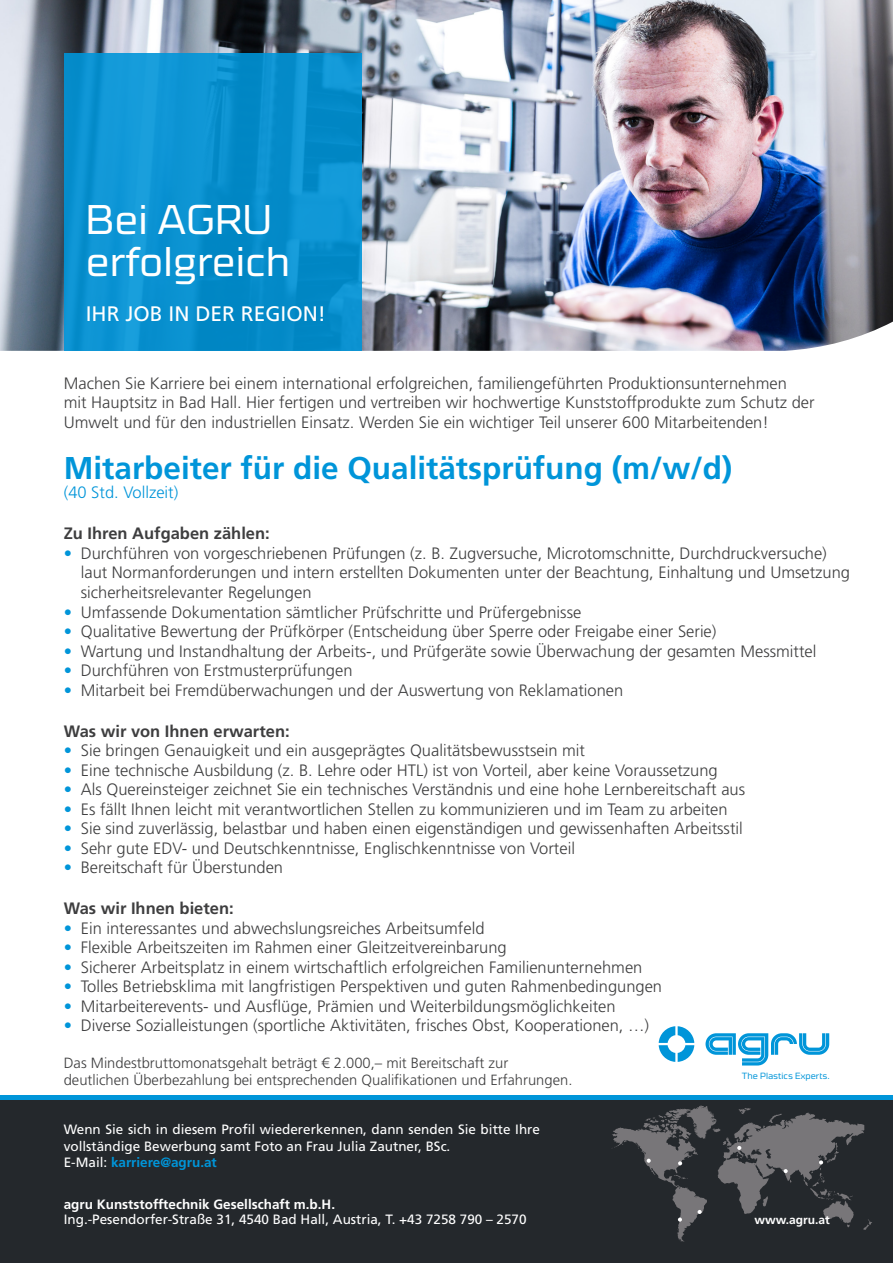
<style>
.page{position:relative;width:893px;height:1263px;background:#fff}
.page>*{position:absolute;margin:0;border:0;box-sizing:border-box;transform-origin:0 0}
.t1{font:300 42px "Cube Pro";color:#fff}
.t2{font:700 31.5px "Frutiger LT Std";color:#0095d9}
.t3{font:21px "Frutiger LT Std";color:#fff}
.t4{font:300 16.5px/19.5px "Frutiger LT Std";color:#3e3e3f}
.t5{font:700 16.5px "Frutiger LT Std";color:#3e3e3f}
.t6{font:300 16.5px "Frutiger LT Std";color:#0095d9}
.t7{font:300 14.7px/17px "Frutiger LT Std";color:#3e3e3f}
.t8{font:13.5px/16.5px "Frutiger LT Std";color:#fff}
.t9{font:700 13.5px "Frutiger LT Std";color:#fff}
.t10{font:700 13.5px "Frutiger LT Std";color:#0095d9}
.t11{font:700 12px "Frutiger LT Std";color:#fff}
.t12{font:300 9.15px "Cube Pro";color:#0095d9}
.s1{color:#0095d9}
.s2{font-weight:400;color:#fff}
</style>
<div class="page">
<img style="left:0;top:0;width:893px;height:351px">
<svg style="left:64px;top:53px;width:297px;height:298px;background:#0990cf"></svg>
<div style="left:0;top:1098px;width:893px;height:165px;background:#24282c"></div>
<hr style="left:0;top:1095px;width:893px;height:4px;background:#0095d9">
<svg style="left:659px;top:1026px;width:35px;height:36px"></svg>
<svg style="left:705px;top:1033px;width:124px;height:32px"></svg>
<svg style="left:612px;top:1105px;width:260px;height:136px"></svg>
<p class="t1" style="left:86px;top:197px;width:188px">Bei AGRU</p>
<p class="t1" style="left:86px;top:239px;width:206px">erfolgreich</p>
<p class="t3" style="left:86px;top:301px;width:242px">IHR JOB IN DER REGION!</p>
<p class="t4" style="left:64px;top:373px;width:752px">Machen Sie Karriere bei einem international erfolgreichen, familiengeführten Produktionsunternehmen<br>mit Hauptsitz in Bad Hall. Hier fertigen und vertreiben wir hochwertige Kunststoffprodukte zum Schutz der</p>
<p class="t4" style="left:64px;top:412px;width:707px">Umwelt und für den industriellen Einsatz. Werden Sie ein wichtiger Teil unserer 600 Mitarbeitenden!</p>
<p class="t2" style="left:64px;top:449px;width:670px">Mitarbeiter für die Qualitätsprüfung (m/w/d)</p>
<p class="t6" style="left:64px;top:483px;width:116px">(40 Std. Vollzeit)</p>
<p class="t5" style="left:64px;top:524px;width:208px">Zu Ihren Aufgaben zählen:</p>
<p class="t4" style="left:81px;top:544px;width:771px;text-indent:-17px"><span class="s1">•</span> Durchführen von vorgeschriebenen Prüfungen (z. B. Zugversuche, Microtomschnitte, Durchdruckversuche) laut Normanforderungen und intern erstellten Dokumenten unter der Beachtung, Einhaltung und Umsetzung sicherheitsrelevanter Regelungen</p>
<p class="t4" style="left:64px;top:602px;width:519px"><span class="s1">•</span> Umfassende Dokumentation sämtlicher Prüfschritte und Prüfergebnisse</p>
<p class="t4" style="left:64px;top:622px;width:654px"><span class="s1">•</span> Qualitative Bewertung der Prüfkörper (Entscheidung über Sperre oder Freigabe einer Serie)</p>
<p class="t4" style="left:64px;top:641px;width:754px"><span class="s1">•</span> Wartung und Instandhaltung der Arbeits-, und Prüfgeräte sowie Überwachung der gesamten Messmittel</p>
<p class="t4" style="left:64px;top:661px;width:290px"><span class="s1">•</span> Durchführen von Erstmusterprüfungen</p>
<p class="t4" style="left:64px;top:680px;width:561px"><span class="s1">•</span> Mitarbeit bei Fremdüberwachungen und der Auswertung von Reklamationen</p>
<p class="t5" style="left:64px;top:721px;width:227px">Was wir von Ihnen erwarten:</p>
<p class="t4" style="left:64px;top:741px;width:523px"><span class="s1">•</span> Sie bringen Genauigkeit und ein ausgeprägtes Qualitätsbewusstsein mit</p>
<p class="t4" style="left:64px;top:760px;width:655px"><span class="s1">•</span> Eine technische Ausbildung (z. B. Lehre oder HTL) ist von Vorteil, aber keine Voraussetzung</p>
<p class="t4" style="left:64px;top:780px;width:683px"><span class="s1">•</span> Als Quereinsteiger zeichnet Sie ein technisches Verständnis und eine hohe Lernbereitschaft aus</p>
<p class="t4" style="left:64px;top:799px;width:665px"><span class="s1">•</span> Es fällt Ihnen leicht mit verantwortlichen Stellen zu kommunizieren und im Team zu arbeiten</p>
<p class="t4" style="left:64px;top:819px;width:681px"><span class="s1">•</span> Sie sind zuverlässig, belastbar und haben einen eigenständigen und gewissenhaften Arbeitsstil</p>
<p class="t4" style="left:64px;top:838px;width:513px"><span class="s1">•</span> Sehr gute EDV- und Deutschkenntnisse, Englischkenntnisse von Vorteil</p>
<p class="t4" style="left:64px;top:858px;width:221px"><span class="s1">•</span> Bereitschaft für Überstunden</p>
<p class="t5" style="left:64px;top:899px;width:171px">Was wir Ihnen bieten:</p>
<p class="t4" style="left:64px;top:918px;width:422px"><span class="s1">•</span> Ein interessantes und abwechslungsreiches Arbeitsumfeld</p>
<p class="t4" style="left:64px;top:938px;width:444px"><span class="s1">•</span> Flexible Arbeitszeiten im Rahmen einer Gleitzeitvereinbarung</p>
<p class="t4" style="left:64px;top:957px;width:580px"><span class="s1">•</span> Sicherer Arbeitsplatz in einem wirtschaftlich erfolgreichen Familienunternehmen</p>
<p class="t4" style="left:64px;top:977px;width:600px"><span class="s1">•</span> Tolles Betriebsklima mit langfristigen Perspektiven und guten Rahmenbedingungen</p>
<p class="t4" style="left:64px;top:996px;width:553px"><span class="s1">•</span> Mitarbeiterevents- und Ausflüge, Prämien und Weiterbildungsmöglichkeiten</p>
<p class="t4" style="left:64px;top:1016px;width:587px"><span class="s1">•</span> Diverse Sozialleistungen (sportliche Aktivitäten, frisches Obst, Kooperationen, …)</p>
<p class="t7" style="left:64px;top:1054px;width:510px">Das Mindestbruttomonatsgehalt beträgt € 2.000,– mit Bereitschaft zur deutlichen Überbezahlung bei entsprechenden Qualifikationen und Erfahrungen.</p>
<p class="t12" style="left:742px;top:1071px;width:89px">The Plastics Experts.</p>
<p class="t8" style="left:64px;top:1121px;width:478px">Wenn Sie sich in diesem Profil wiedererkennen, dann senden Sie bitte Ihre vollständige Bewerbung samt Foto an Frau Julia Zautner, BSc.</p>
<p class="t10" style="left:64px;top:1155px;width:155px"><span class="s2">E-Mail:</span> karriere@agru.at</p>
<p class="t9" style="left:64px;top:1197px;width:273px">agru Kunststofftechnik Gesellschaft m.b.H.</p>
<p class="t8" style="left:64px;top:1211px;width:464px">Ing.-Pesendorfer-Straße 31, 4540 Bad Hall, Austria, T. +43 7258 790 – 2570</p>
<p class="t11" style="left:754px;top:1213px;width:77px">www.agru.at</p>
</div>
